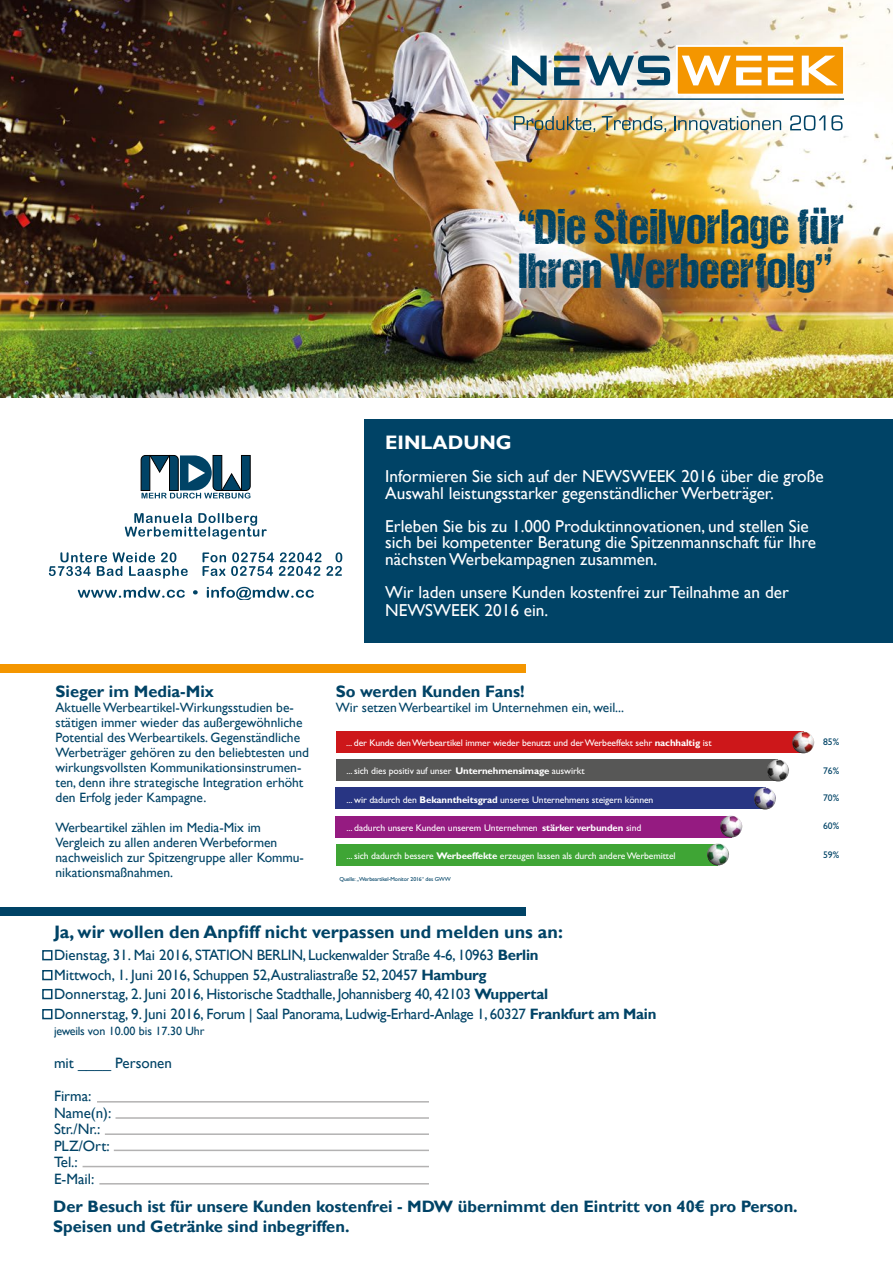
<style>
.page{position:relative;width:893px;height:1263px;background:#fff}
.page>*{position:absolute;margin:0;border:0;box-sizing:border-box;transform-origin:0 0}
.t1{font:49.5px/43.5px "DCC Ash";letter-spacing:.01em;color:#004366}
.t2{font:700 19.5px "Gill Sans";color:#fff}
.t3{font:700 18px "Gill Sans";color:#004366}
.t4{font:17.25px/16.5px "Gill Sans";color:#fff}
.t5{font:700 16.5px/19.8px "Gill Sans";color:#004366}
.t6{font:15px/19.5px "Gill Sans";letter-spacing:-.02em;color:#004366}
.t7{font:15px/16.5px "Gill Sans";color:#004366}
.t8{font:13.5px/15px "Gill Sans";color:#004366}
.t9{font:12px "Gill Sans";color:#004366}
.t10{font:9.6px "Gill Sans";letter-spacing:-.01em;color:#fff}
.t11{font:9.6px "Gill Sans";color:#004366}
.t12{font:5.7px "Gill Sans";letter-spacing:-.02em;color:#004366}
.s1{font-weight:700}
</style>
<div class="page">
<div style="left:365px;top:419px;width:528px;height:223px;background:#004366"></div>
<img style="left:0;top:0;width:893px;height:398px">
<svg style="left:514px;top:116px;width:81px;height:16px"></svg>
<svg style="left:602px;top:116px;width:64px;height:16px"></svg>
<svg style="left:674px;top:116px;width:107px;height:14px"></svg>
<hr style="left:511px;top:98px;width:333px;height:2px;background:#004366">
<div style="left:677px;top:46px;width:167px;height:49px;background:#f49600"></div>
<div style="left:676px;top:45px;width:169px;height:50px;border:2px solid #fff"></div>
<svg style="left:513px;top:56px;width:34px;height:29px"></svg>
<svg style="left:554px;top:56px;width:25px;height:29px"></svg>
<svg style="left:768px;top:56px;width:25px;height:29px"></svg>
<svg style="left:682px;top:56px;width:79px;height:29px"></svg>
<svg style="left:802px;top:56px;width:35px;height:29px"></svg>
<svg style="left:585px;top:56px;width:85px;height:29px"></svg>
<svg style="left:790px;top:115px;width:35px;height:16px"></svg>
<svg style="left:831px;top:115px;width:12px;height:16px"></svg>
<div style="left:336px;top:731px;width:468px;height:22px;background:#cd171a"></div>
<div style="left:336px;top:759px;width:441px;height:22px;background:#575756"></div>
<div style="left:336px;top:844px;width:382px;height:21px;background:#3fa535"></div>
<img style="left:707px;top:843px;width:22px;height:22px">
<div style="left:336px;top:787px;width:430px;height:22px;background:#283583"></div>
<div style="left:336px;top:815px;width:396px;height:22px;background:#951b81"></div>
<img style="left:720px;top:815px;width:22px;height:22px">
<img style="left:754px;top:787px;width:22px;height:22px">
<img style="left:767px;top:759px;width:22px;height:22px">
<img style="left:792px;top:731px;width:22px;height:22px">
<div style="left:0;top:665px;width:526px;height:8px;background:#f49600"></div>
<div style="left:0;top:907px;width:526px;height:8px;background:#004366"></div>
<svg style="left:141px;top:455px;width:109px;height:43px"></svg>
<svg style="left:78px;top:587px;width:107px;height:11px"></svg>
<svg style="left:193px;top:590px;width:5px;height:4px"></svg>
<svg style="left:207px;top:587px;width:107px;height:12px"></svg>
<svg style="left:49px;top:552px;width:139px;height:27px"></svg>
<svg style="left:203px;top:552px;width:139px;height:24px"></svg>
<svg style="left:125px;top:513px;width:142px;height:26px"></svg>
<hr style="left:97px;top:1101px;width:332px;height:1px;background:#b3b2b2">
<hr style="left:116px;top:1117px;width:313px;height:2px;background:#b3b2b2">
<hr style="left:105px;top:1133px;width:324px;height:2px;background:#b3b2b2">
<hr style="left:114px;top:1149px;width:315px;height:2px;background:#b3b2b2">
<hr style="left:83px;top:1166px;width:346px;height:1px;background:#b3b2b2">
<hr style="left:99px;top:1183px;width:330px;height:1px;background:#b3b2b2">
<div style="left:42px;top:950px;width:10px;height:10px;border:2px solid #004366"></div>
<div style="left:42px;top:970px;width:10px;height:10px;border:2px solid #004366"></div>
<div style="left:42px;top:989px;width:10px;height:10px;border:2px solid #004366"></div>
<div style="left:42px;top:1009px;width:10px;height:10px;border:2px solid #004366"></div>
<h1 class="t1" style="left:519px;top:205px;width:327px">“Die Steilvorlage für<br>Ihren Werbeerfolg”</h1>
<h2 class="t2" style="left:385px;top:431px;width:128px">EINLADUNG</h2>
<p class="t4" style="left:385px;top:469px;width:440px">Informieren Sie sich auf der NEWSWEEK 2016 über die große<br>Auswahl leistungsstarker gegenständlicher Werbeträger.</p>
<p class="t4" style="left:385px;top:518px;width:432px">Erleben Sie bis zu 1.000 Produktinnovationen, und stellen Sie sich bei kompetenter Beratung die Spitzenmannschaft für Ihre nächsten Werbekampagnen zusammen.</p>
<p class="t4" style="left:385px;top:583px;width:405px;line-height:18px">Wir laden unsere Kunden kostenfrei zur Teilnahme an der<br>NEWSWEEK 2016 ein.</p>
<p class="t5" style="left:56px;top:681px;width:160px">Sieger im Media-Mix</p>
<p class="t8" style="left:56px;top:700px;width:255px">Aktuelle Werbeartikel-Wirkungsstudien be&shy;stätigen immer wieder das außergewöhnliche Potential des Werbeartikels. Gegenständliche Werbeträger gehören zu den beliebtesten und wirkungsvollsten Kommunikationsinstrumen&shy;ten, denn ihre strategische Integration erhöht den Erfolg jeder Kampagne.</p>
<p class="t8" style="left:56px;top:820px;width:250px">Werbeartikel zählen im Media-Mix im Vergleich zu allen anderen Werbeformen nachweislich zur Spitzengruppe aller Kommu&shy;nikationsmaßnahmen.</p>
<p class="t5" style="left:336px;top:681px;width:190px">So werden Kunden Fans!</p>
<p class="t8" style="left:336px;top:700px;width:290px">Wir setzen Werbeartikel im Unternehmen ein, weil...</p>
<p class="t10" style="left:346px;top:737px;width:367px">... der Kunde den Werbeartikel immer wieder benutzt und der Werbeeffekt sehr <span class="s1">nachhaltig</span> ist</p>
<p class="t10" style="left:346px;top:765px;width:240px">... sich dies positiv auf unser <span class="s1">Unternehmensimage</span> auswirkt</p>
<p class="t10" style="left:346px;top:794px;width:308px">... wir dadurch den <span class="s1">Bekanntheitsgrad</span> unseres Unternehmens steigern können</p>
<p class="t10" style="left:347px;top:822px;width:296px">... dadurch unsere Kunden unserem Unternehmen <span class="s1">stärker verbunden</span> sind</p>
<p class="t10" style="left:346px;top:850px;width:331px">... sich dadurch bessere <span class="s1">Werbeeffekte</span> erzeugen lassen als durch andereWerbemittel</p>
<p class="t12" style="left:339px;top:876px;width:113px">Quelle: „Werbeartikel-Monitor 2016“ des GWW</p>
<p class="t11" style="left:823px;top:736px;width:18px">85%</p>
<p class="t11" style="left:823px;top:765px;width:18px">76%</p>
<p class="t11" style="left:823px;top:792px;width:18px">70%</p>
<p class="t11" style="left:823px;top:820px;width:18px">60%</p>
<p class="t11" style="left:823px;top:849px;width:18px">59%</p>
<h3 class="t3" style="left:54px;top:921px;width:510px">Ja, wir wollen den Anpfiff nicht verpassen und melden uns an:</h3>
<p class="t6" style="left:54px;top:945px;width:604px">Dienstag, 31. Mai 2016, STATION BERLIN, Luckenwalder Straße 4-6, 10963 <span class="s1">Berlin<br></span>Mittwoch, 1. Juni 2016, Schuppen 52,Australiastraße 52, 20457 <span class="s1">Hamburg<br></span>Donnerstag, 2. Juni 2016, Historische Stadthalle, Johannisberg 40, 42103 <span class="s1">Wuppertal<br></span>Donnerstag, 9. Juni 2016, Forum | Saal Panorama, Ludwig-Erhard-Anlage 1, 60327 <span class="s1">Frankfurt am Main</span></p>
<p class="t9" style="left:54px;top:1024px;width:152px">jeweils von 10.00 bis 17.30 Uhr</p>
<p class="t7" style="left:54px;top:1055px;width:119px">mit ____ Personen</p>
<p class="t7" style="left:54px;top:1088px;width:59px">Firma:<br>Name(n):<br>Str./Nr.:<br>PLZ/Ort:<br>Tel.:<br>E-Mail:</p>
<p class="t5" style="left:53px;top:1197px;width:746px">Der Besuch ist für unsere Kunden kostenfrei - MDW übernimmt den Eintritt von 40€ pro Person.<br>Speisen und Getränke sind inbegriffen.</p>
</div>
